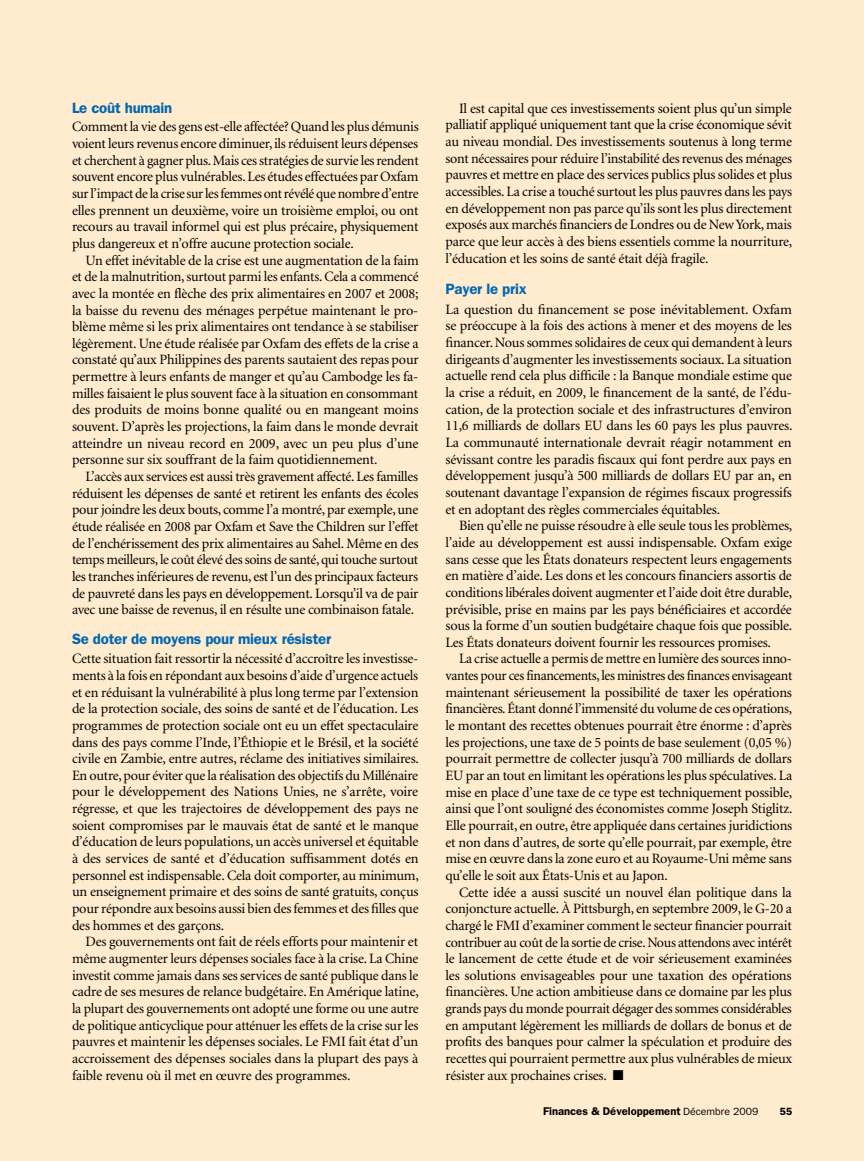
<style>
.page{position:relative;width:864px;height:1161px;background:#ffebcd}
.page>*{position:absolute;margin:0;border:0;box-sizing:border-box;transform-origin:0 0}
.t1{font:600 15px "Franklin Gothic";letter-spacing:-.015em;color:#0066b3}
.t2{font:14.25px/16.6px "Minion";letter-spacing:-.015em;color:#000;text-align:justify}
.t3{font:600 11.25px "Franklin Gothic";color:#000}
.t4{font:600 10.5px "Franklin Gothic";color:#000}
.s1{font-weight:400;font-size:10.5px}
</style>
<div class="page">
<p class="t1" style="left:72px;top:99px;width:102px">Le coût humain</p>
<p class="t2" style="left:72px;top:119px;width:348px">Comment la vie des gens est-elle affectée? Quand les plus démunis voient leurs revenus encore diminuer, ils réduisent leurs dépenses et cherchent à gagner plus. Mais ces stratégies de survie les rendent souvent encore plus vulnérables. Les études effectuées par Oxfam sur l’impact de la crise sur les femmes ont révélé que nombre d’entre elles prennent un deuxième, voire un troisième emploi, ou ont recours au travail informel qui est plus précaire, physiquement plus dangereux et n’offre aucune protection sociale.</p>
<p class="t2" style="left:72px;top:252px;width:348px;text-indent:14px">Un effet inévitable de la crise est une augmentation de la faim et de la malnutrition, surtout parmi les enfants. Cela a commencé avec la montée en flèche des prix alimentaires en 2007 et 2008; la baisse du revenu des ménages perpétue maintenant le pro&shy;blème même si les prix alimentaires ont tendance à se stabiliser légèrement. Une étude réalisée par Oxfam des effets de la crise a constaté qu’aux Philippines des parents sautaient des repas pour permettre à leurs enfants de manger et qu’au Cambodge les fa&shy;milles faisaient le plus souvent face à la situation en consommant des produits de moins bonne qualité ou en mangeant moins souvent. D’après les projections, la faim dans le monde devrait atteindre un niveau record en 2009, avec un peu plus d’une personne sur six souffrant de la faim quotidiennement.</p>
<p class="t2" style="left:72px;top:469px;width:348px;text-indent:14px">L’accès aux services est aussi très gravement affecté. Les familles réduisent les dépenses de santé et retirent les enfants des écoles pour joindre les deux bouts, comme l’a montré, par exemple, une étude réalisée en 2008 par Oxfam et Save the Children sur l’effet de l’enchérissement des prix alimentaires au Sahel. Même en des temps meilleurs, le coût élevé des soins de santé, qui touche surtout les tranches inférieures de revenu, est l’un des principaux facteurs de pauvreté dans les pays en développement. Lorsqu’il va de pair avec une baisse de revenus, il en résulte une combinaison fatale.</p>
<p class="t1" style="left:72px;top:630px;width:261px">Se doter de moyens pour mieux résister</p>
<p class="t2" style="left:72px;top:651px;width:348px">Cette situation fait ressortir la nécessité d’accroître les investisse&shy;ments à la fois en répondant aux besoins d’aide d’urgence actuels et en réduisant la vulnérabilité à plus long terme par l’extension de la protection sociale, des soins de santé et de l’éducation. Les programmes de protection sociale ont eu un effet spectaculaire dans des pays comme l’Inde, l’Éthiopie et le Brésil, et la société civile en Zambie, entre autres, réclame des initiatives similaires.<br>En outre, pour éviter que la réalisation des objectifs du Millénaire pour le développement des Nations Unies, ne s’arrête, voire régresse, et que les trajectoires de développement des pays ne soient compromises par le mauvais état de santé et le manque d’éducation de leurs populations, un accès universel et équitable à des services de santé et d’éducation suffisamment dotés en personnel est indispensable. Cela doit comporter, au minimum, un enseignement primaire et des soins de santé gratuits, conçus pour répondre aux besoins aussi bien des femmes et des filles que des hommes et des garçons.</p>
<p class="t2" style="left:72px;top:934px;width:348px;text-indent:14px">Des gouvernements ont fait de réels efforts pour maintenir et même augmenter leurs dépenses sociales face à la crise. La Chine investit comme jamais dans ses services de santé publique dans le cadre de ses mesures de relance budgétaire. En Amérique latine, la plupart des gouvernements ont adopté une forme ou une autre de politique anticyclique pour atténuer les effets de la crise sur les pauvres et maintenir les dépenses sociales. Le FMI fait état d’un accroissement des dépenses sociales dans la plupart des pays à faible revenu où il met en œuvre des programmes.</p>
<p class="t2" style="left:446px;top:100px;width:348px;text-indent:14px">Il est capital que ces investissements soient plus qu’un simple palliatif appliqué uniquement tant que la crise économique sévit au niveau mondial. Des investissements soutenus à long terme sont nécessaires pour réduire l’instabilité des revenus des ménages pauvres et mettre en place des services publics plus solides et plus accessibles. La crise a touché surtout les plus pauvres dans les pays en développement non pas parce qu’ils sont les plus directement exposés aux marchés financiers de Londres ou de New York, mais parce que leur accès à des biens essentiels comme la nourriture, l’éducation et les soins de santé était déjà fragile.</p>
<p class="t1" style="left:446px;top:280px;width:83px">Payer le prix</p>
<p class="t2" style="left:446px;top:302px;width:348px">La question du financement se pose inévitablement. Oxfam se préoccupe à la fois des actions à mener et des moyens de les financer. Nous sommes solidaires de ceux qui demandent à leurs dirigeants d’augmenter les investissements sociaux. La situation actuelle rend cela plus difficile : la Banque mondiale estime que la crise a réduit, en 2009, le financement de la santé, de l’édu&shy;cation, de la protection sociale et des infrastructures d’environ 11,6 milliards de dollars EU dans les 60 pays les plus pauvres.<br>La communauté internationale devrait réagir notamment en sévissant contre les paradis fiscaux qui font perdre aux pays en développement jusqu’à 500 milliards de dollars EU par an, en soutenant davantage l’expansion de régimes fiscaux progressifs et en adoptant des règles commerciales équitables.</p>
<p class="t2" style="left:446px;top:518px;width:348px;text-indent:14px">Bien qu’elle ne puisse résoudre à elle seule tous les problèmes, l’aide au développement est aussi indispensable. Oxfam exige sans cesse que les États donateurs respectent leurs engagements en matière d’aide. Les dons et les concours financiers assortis de conditions libérales doivent augmenter et l’aide doit être durable, prévisible, prise en mains par les pays bénéficiaires et accordée sous la forme d’un soutien budgétaire chaque fois que possible.<br>Les États donateurs doivent fournir les ressources promises.</p>
<p class="t2" style="left:446px;top:651px;width:348px;text-indent:14px">La crise actuelle a permis de mettre en lumière des sources inno&shy;vantes pour ces financements, les ministres des finances envisageant maintenant sérieusement la possibilité de taxer les opérations financières. Étant donné l’immensité du volume de ces opérations, le montant des recettes obtenues pourrait être énorme : d’après les projections, une taxe de 5 points de base seulement (0,05 %) pourrait permettre de collecter jusqu’à 700 milliards de dollars EU par an tout en limitant les opérations les plus spéculatives. La mise en place d’une taxe de ce type est techniquement possible, ainsi que l’ont souligné des économistes comme Joseph Stiglitz.<br>Elle pourrait, en outre, être appliquée dans certaines juridictions et non dans d’autres, de sorte qu’elle pourrait, par exemple, être mise en œuvre dans la zone euro et au Royaume-Uni même sans qu’elle le soit aux États-Unis et au Japon.</p>
<p class="t2" style="left:446px;top:884px;width:348px;text-indent:14px">Cette idée a aussi suscité un nouvel élan politique dans la conjoncture actuelle. À Pittsburgh, en septembre 2009, le G-20 a chargé le FMI d’examiner comment le secteur financier pourrait contribuer au coût de la sortie de crise. Nous attendons avec intérêt le lancement de cette étude et de voir sérieusement examinées les solutions envisageables pour une taxation des opérations financières. Une action ambitieuse dans ce domaine par les plus grands pays du monde pourrait dégager des sommes considérables en amputant légèrement les milliards de dollars de bonus et de profits des banques pour calmer la spéculation et produire des recettes qui pourraient permettre aux plus vulnérables de mieux résister aux prochaines crises. ■</p>
<p class="t3" style="left:543px;top:1105px;width:217px">Finances &amp; Développement <span class="s1">Décembre 2009</span></p>
<p class="t4" style="left:779px;top:1106px;width:14px">55</p>
</div>
